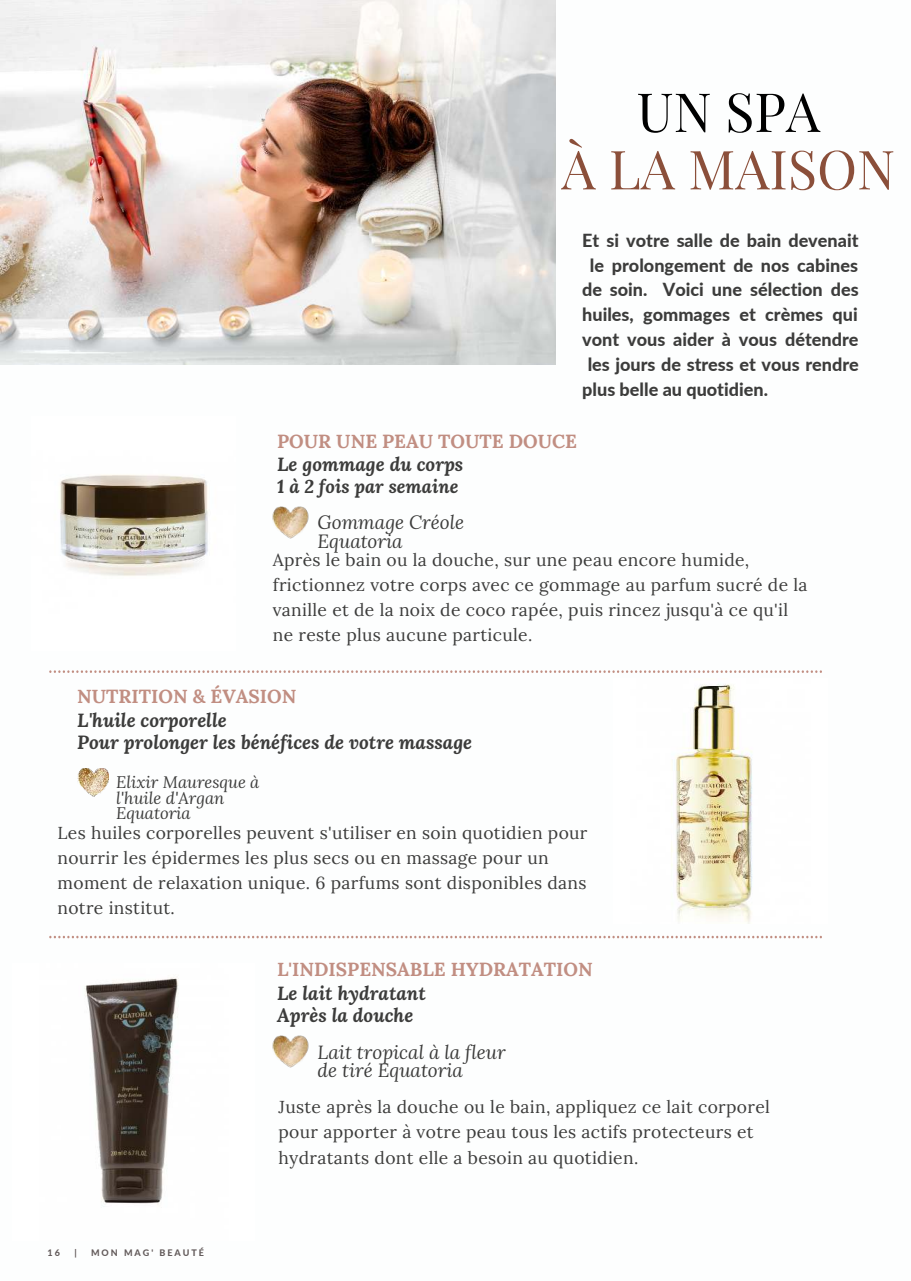
<style>
.page{position:relative;width:911px;height:1281px;background:#fff}
.page>*{position:absolute;margin:0;border:0;box-sizing:border-box;transform-origin:0 0}
.t1{font:54px "Playfair Display";color:#8b4f3a}
.t2{font:54px "Playfair Display";color:#000}
.t3{font:italic 700 18.9px/21.6px "Lora";color:#3c3c3b}
.t4{font:700 18.9px "Lora";color:#c18e82}
.t5{font:italic 18.9px/18.1px "Lora";color:#3c3c3b}
.t6{font:italic 700 18.45px "Lora";color:#3c3c3b}
.t7{font:800 18px "Lato";color:#3c3c3b}
.t8{font:17.4px/25px "Lora";letter-spacing:.02em;color:#3c3c3b}
.t9{font:italic 16.65px/15.8px "Lora";color:#3c3c3b}
.t10{font:800 9px "Lato";letter-spacing:.22em;color:#635b5b}
</style>
<div class="page">
<img style="left:0;top:0;width:555px;height:365px">
<svg style="left:49px;top:670px;width:772px;height:3px"></svg>
<svg style="left:49px;top:935px;width:772px;height:3px"></svg>
<img style="left:273px;top:506px;width:36px;height:33px">
<img style="left:77px;top:768px;width:31px;height:29px">
<img style="left:273px;top:1035px;width:36px;height:33px">
<img style="left:60px;top:475px;width:148px;height:101px">
<img style="left:671px;top:684px;width:82px;height:238px">
<img style="left:84px;top:977px;width:95px;height:230px">
<h1 class="t2" style="left:636px;top:70px;width:185px">UN SPA</h1>
<h1 class="t1" style="left:561px;top:127px;width:335px">À LA MAISON</h1>
<p class="t7" style="left:582px;top:227px;width:277px">Et si votre salle de bain devenait</p>
<p class="t7" style="left:589px;top:252px;width:269px">le prolongement de nos cabines</p>
<p class="t7" style="left:582px;top:276px;width:278px">de soin. Voici une sélection des</p>
<p class="t7" style="left:582px;top:301px;width:277px">huiles, gommages et crèmes qui</p>
<p class="t7" style="left:582px;top:326px;width:277px">vont vous aider à vous détendre</p>
<p class="t7" style="left:587px;top:351px;width:272px">les jours de stress et vous rendre</p>
<p class="t7" style="left:582px;top:375px;width:187px">plus belle au quotidien.</p>
<p class="t4" style="left:277px;top:424px;width:301px">POUR UNE PEAU TOUTE DOUCE</p>
<p class="t3" style="left:277px;top:453px;width:188px">Le gommage du corps</p>
<p class="t6" style="left:277px;top:473px;width:183px">1 à 2 fois par semaine</p>
<p class="t5" style="left:317px;top:513px;width:148px">Gommage Créole<br>Equatoria</p>
<p class="t8" style="left:273px;top:546px;width:536px">Après le bain ou la douche, sur une peau encore humide, frictionnez votre corps avec ce gommage au parfum sucré de la vanille et de la noix de coco rapée, puis rincez jusqu'à ce qu'il ne reste plus aucune particule.</p>
<p class="t4" style="left:77px;top:680px;width:221px">NUTRITION &amp; ÉVASION</p>
<p class="t3" style="left:77px;top:708px;width:396px">L'huile corporelle<br>Pour prolonger les bénéfices de votre massage</p>
<p class="t9" style="left:116px;top:773px;width:145px">Elixir Mauresque à l'huile d'Argan<br>Equatoria</p>
<p class="t8" style="left:57px;top:818px;width:531px">Les huiles corporelles peuvent s'utiliser en soin quotidien pour nourrir les épidermes les plus secs ou en massage pour un moment de relaxation unique. 6 parfums sont disponibles dans notre institut.</p>
<p class="t4" style="left:277px;top:953px;width:317px">L'INDISPENSABLE HYDRATATION</p>
<p class="t3" style="left:277px;top:981px;width:150px">Le lait hydratant<br>Après la douche</p>
<p class="t5" style="left:317px;top:1042px;width:189px">Lait tropical à la fleur de tiré Equatoria</p>
<p class="t10" style="left:48px;top:1245px;width:14px">16</p>
<p class="t10" style="left:74px;top:1245px;width:4px">|</p>
<p class="t10" style="left:91px;top:1245px;width:114px">MON MAG' BEAUTÉ</p>
<p class="t8" style="left:278px;top:1093px;width:492px">Juste après la douche ou le bain, appliquez ce lait corporel pour apporter à votre peau tous les actifs protecteurs et hydratants dont elle a besoin au quotidien.</p>
</div>
